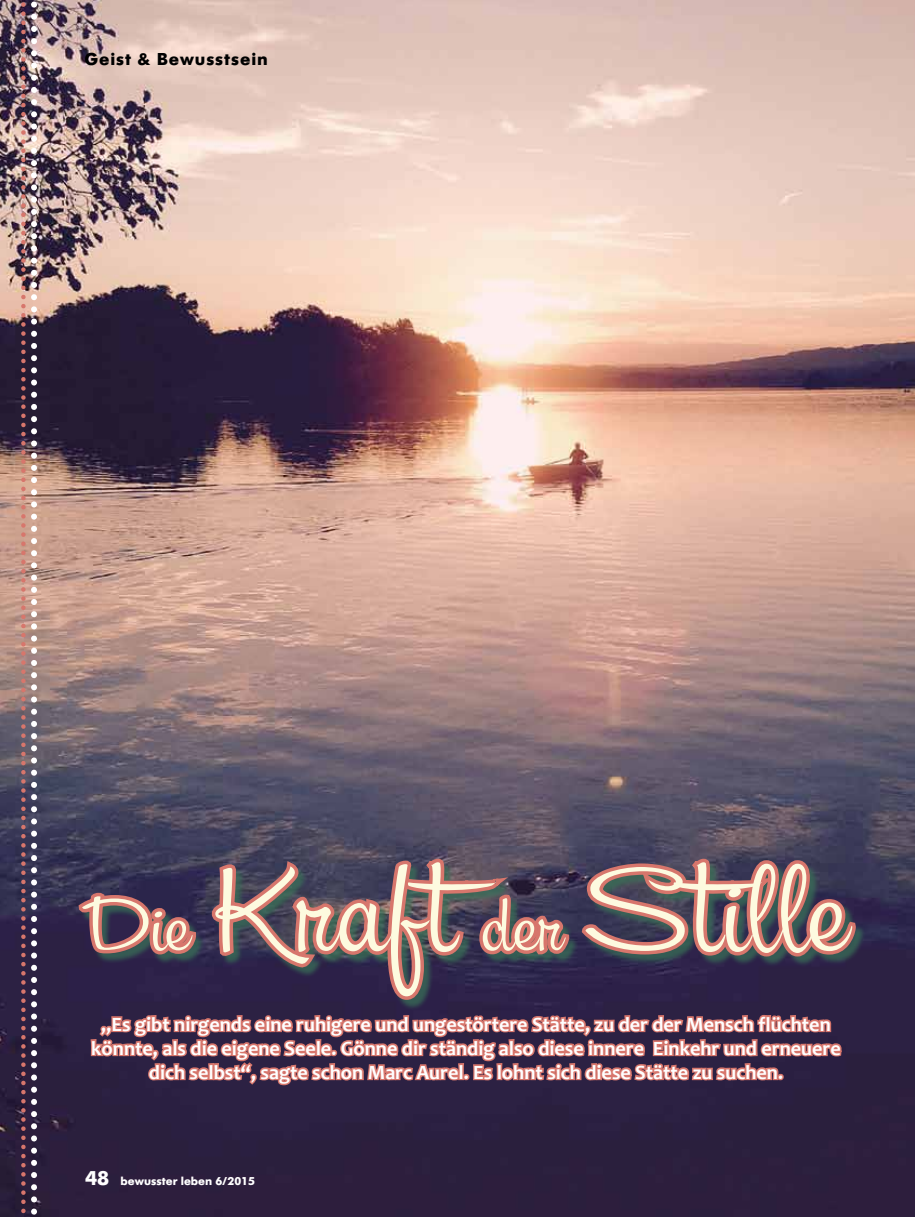
<style>
.page{position:relative;width:915px;height:1217px;background:#fff}
.page>*{position:absolute;margin:0;border:0;box-sizing:border-box;transform-origin:0 0}
.t1{font:expanded 112.5px "Snackbar";letter-spacing:.02em;color:#fdfadf}
.t2{font:700 20.25px/24px "Candara";color:#fff;text-align:center}
.t3{font:700 18px "Futura SB";letter-spacing:.05em;color:#000}
.t4{font:700 12px "Futura SB";color:#fff}
.s1{font-size:69px}
.s2{font-size:21px}
</style>
<div class="page">
<img style="left:914px;top:682px;width:1px;height:534px">
<img style="left:0;top:0;width:914px;height:1216px">
<img style="left:886px;top:0;width:28px;height:390px">
<svg style="left:89px;top:1012px;width:754px;height:74px;background:#794755"></svg>
<div style="left:80px;top:860px;width:786px;height:150px;background:#396f57;opacity:.75"></div>
<svg style="left:75px;top:889px;width:126px;height:70px;background:#714c59"></svg>
<svg style="left:208px;top:854px;width:651px;height:149px;background:#674a59"></svg>
<img style="left:21px;top:0;width:16px;height:1217px">
<p class="t3" style="left:84px;top:49px;width:185px">Geist &amp; Bewusstsein</p>
<h1 class="t1" style="left:89px;top:838px;width:755px"><span class="s1">Die</span> Kraft<span class="s1">der</span> Stille</h1>
<p class="t2" style="left:91px;top:1011px;width:750px">„Es gibt nirgends eine ruhigere und ungestörtere Stätte, zu der der Mensch flüchten könnte, als die eigene Seele. Gönne dir ständig also diese innere Einkehr und erneuere dich selbst“, sagte schon Marc Aurel. Es lohnt sich diese Stätte zu suchen.</p>
<p class="t4" style="left:85px;top:1174px;width:171px"><span class="s2">48</span> bewusster leben 6/2015</p>
</div>
